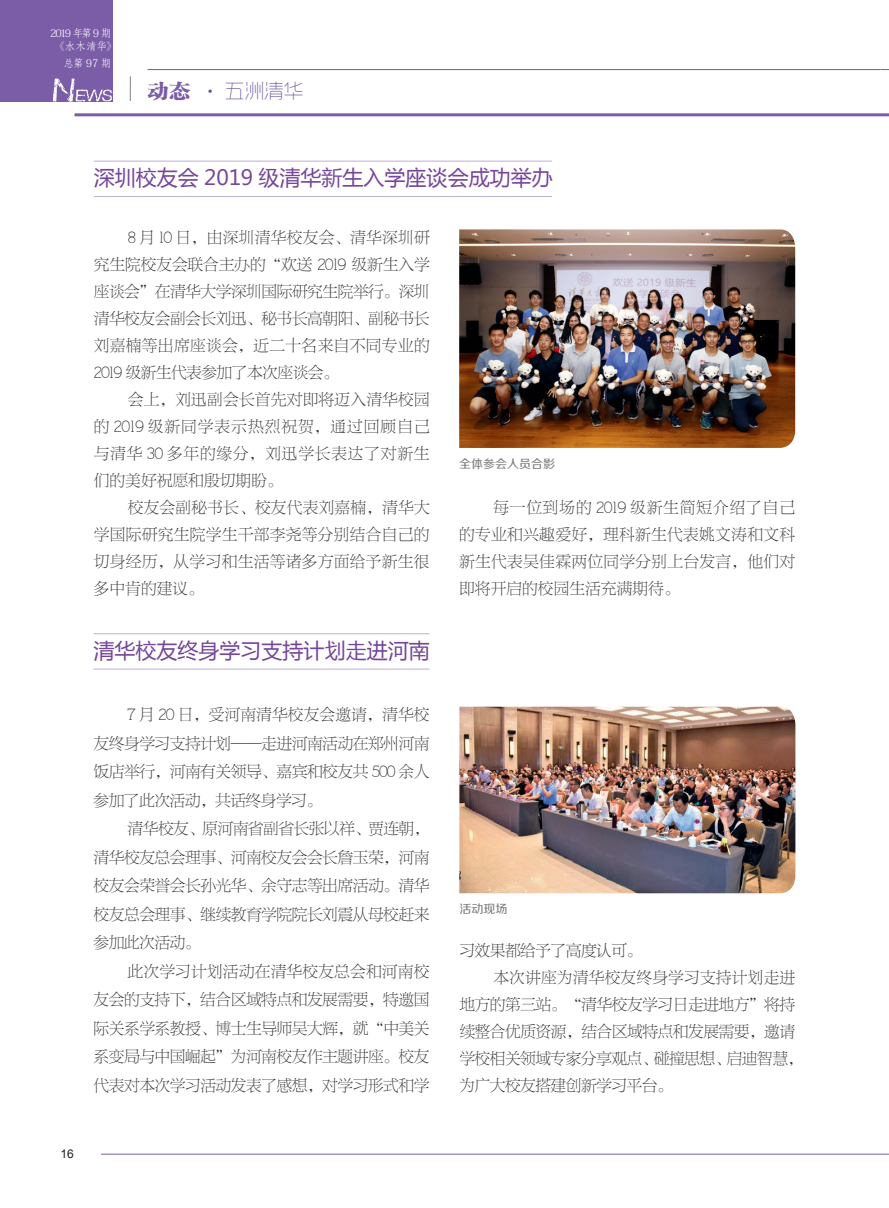
<style>
.page{position:relative;width:889px;height:1208px;background:#fff}
.page>*{position:absolute;margin:0;border:0;box-sizing:border-box;transform-origin:0 0}
.t1{font:21px "Microsoft Ya Hei";color:#76469b}
.t2{font:300 expanded 19.5px "RTWS Yue Go Trial";color:#694c9d}
.t3{font:19.5px "FZCSJW GB1 0";color:#7a5ca7;scale:1.1 1}
.正文字体{font:15.75px/27px "FZNBSJW GB1 0";letter-spacing:-.03em;color:#312f30;text-align:justify}
.图注{font:12px "FZZZHUNHJW GB1 0";color:#808285}
.t4{font:12px "Arial";color:#231f20}
.t5{font:10.5px "Adobe Fangsong Std";letter-spacing:-.045em;color:#fff}
.s1{font-family:"FZNBSJW GB1 0";font-weight:400;font-stretch:normal}
</style>
<div class="page">
<svg style="left:130px;top:76px;width:1px;height:25px"></svg>
<hr style="left:148px;top:69px;width:732px;height:1px;background:#7a5ca7">
<hr style="left:74px;top:113px;width:815px;height:3px;background:#7a5ca7">
<hr style="left:101px;top:1153px;width:788px;height:1px;background:#7a5ca7">
<hr style="left:94px;top:669px;width:335px;height:1px;background:#7a5ca7">
<hr style="left:94px;top:633px;width:335px;height:1px;background:#7a5ca7">
<img style="left:459px;top:706px;width:336px;height:187px">
<hr style="left:94px;top:196px;width:458px;height:1px;background:#7a5ca7">
<hr style="left:94px;top:161px;width:458px;height:1px;background:#7a5ca7">
<img style="left:459px;top:229px;width:336px;height:219px">
<div style="left:0;top:0;width:112px;height:102px;background:#7a5ca7"></div>
<p class="t5" style="left:50px;top:27px;width:62px">2019 年第 9 期</p>
<p class="t5" style="left:63px;top:57px;width:49px">总第97 期</p>
<p class="t5" style="left:54px;top:39px;width:64px">《水木清华》</p>
<p class="t3" style="left:148px;top:80px;width:41px">动态</p>
<p class="t2" style="left:200px;top:82px;width:104px"><span class="s1">·</span> 五洲清华</p>
<p class="t1" style="left:94px;top:163px;width:460px">深圳校友会 2019 级清华新生入学座谈会成功举办</p>
<p class="正文字体" style="left:94px;top:224px;width:337px;text-indent:34px">8 月 10 日，由深圳清华校友会、清华深圳研究生院校友会联合主办的“欢送 2019 级新生入学座谈会”在清华大学深圳国际研究生院举行。深圳清华校友会副会长刘迅、秘书长高朝阳、副秘书长刘嘉楠等出席座谈会，近二十名来自不同专业的2019 级新生代表参加了本次座谈会。</p>
<p class="正文字体" style="left:94px;top:386px;width:337px;text-indent:34px">会上，刘迅副会长首先对即将迈入清华校园的 2019 级新同学表示热烈祝贺，通过回顾自己与清华 30 多年的缘分，刘迅学长表达了对新生们的美好祝愿和殷切期盼。</p>
<p class="正文字体" style="left:94px;top:494px;width:337px;text-indent:34px">校友会副秘书长、校友代表刘嘉楠，清华大学国际研究生院学生干部李尧等分别结合自己的切身经历，从学习和生活等诸多方面给予新生很多中肯的建议。</p>
<p class="t1" style="left:94px;top:636px;width:337px">清华校友终身学习支持计划走进河南</p>
<p class="正文字体" style="left:94px;top:701px;width:337px;line-height:28.5px;text-indent:34px">7 月 20 日，受河南清华校友会邀请，清华校友终身学习支持计划——走进河南活动在郑州河南饭店举行，河南有关领导、嘉宾和校友共 500 余人参加了此次活动，共话终身学习。</p>
<p class="正文字体" style="left:94px;top:815px;width:337px;line-height:28.5px;text-indent:34px">清华校友、原河南省副省长张以祥、贾连朝，清华校友总会理事、河南校友会会长詹玉荣，河南校友会荣誉会长孙光华、余守志等出席活动。清华校友总会理事、继续教育学院院长刘震从母校赶来参加此次活动。</p>
<p class="正文字体" style="left:94px;top:957px;width:337px;line-height:28.5px;text-indent:34px">此次学习计划活动在清华校友总会和河南校友会的支持下，结合区域特点和发展需要，特邀国际关系学系教授、博士生导师吴大辉，就“中美关系变局与中国崛起”为河南校友作主题讲座。校友代表对本次学习活动发表了感想，对学习形式和学</p>
<p class="t4" style="left:61px;top:1145px;width:15px">16</p>
<p class="图注" style="left:459px;top:457px;width:97px">全体参会人员合影</p>
<p class="正文字体" style="left:459px;top:494px;width:337px;text-indent:34px">每一位到场的 2019 级新生简短介绍了自己的专业和兴趣爱好，理科新生代表姚文涛和文科新生代表吴佳霖两位同学分别上台发言，他们对即将开启的校园生活充满期待。</p>
<p class="图注" style="left:459px;top:902px;width:49px">活动现场</p>
<p class="正文字体" style="left:459px;top:937px;width:184px">习效果都给予了高度认可。</p>
<p class="正文字体" style="left:459px;top:964px;width:345px;text-align:left;text-indent:34px">本次讲座为清华校友终身学习支持计划走进地方的第三站。“清华校友学习日走进地方”将持续整合优质资源，结合区域特点和发展需要，邀请学校相关领域专家分享观点、碰撞思想、启迪智慧，为广大校友搭建创新学习平台。</p>
</div>
